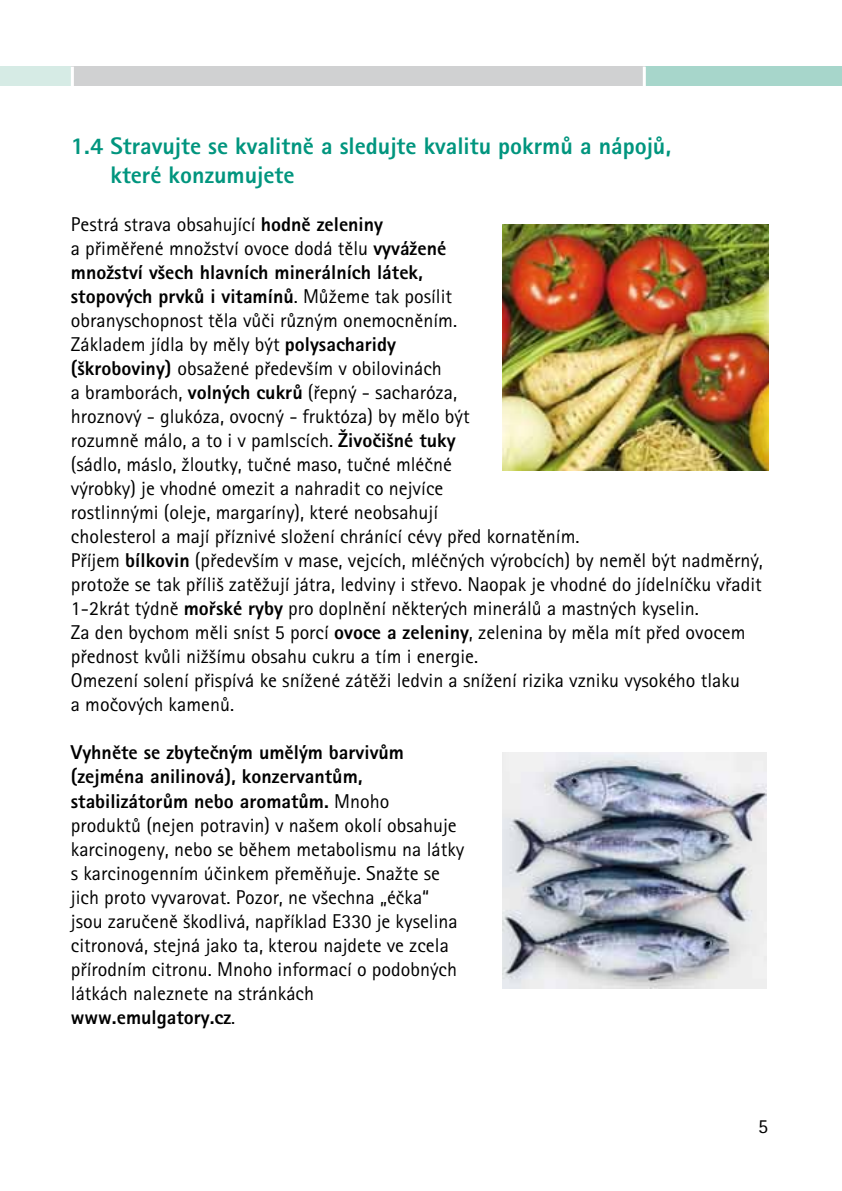
<style>
.page{position:relative;width:842px;height:1191px;background:#fff}
.page>*{position:absolute;margin:0;border:0;box-sizing:border-box;transform-origin:0 0}
.t1{font:24px/28.8px "Rotis Sans Serif Extra Bold CE";color:#00957e}
.t2{font:20px/24px "Rotis Sans Serif CE";color:#000}
.t3{font:20px/24px "Rotis Sans Serif Extra Bold CE";color:#000}
.s1{font-family:"Rotis Sans Serif Extra Bold CE"}
.s2{font-family:"Rotis Sans Serif CE"}
</style>
<div class="page">
<div style="left:71px;top:67px;width:575px;height:19px;background:#d0d1d2"></div>
<div style="left:646px;top:67px;width:196px;height:19px;background:#a7d6cb"></div>
<div style="left:0;top:67px;width:71px;height:19px;background:#d6ebe5"></div>
<hr style="left:71px;top:67px;width:3px;height:19px;background:#fff">
<hr style="left:643px;top:67px;width:3px;height:19px;background:#fff">
<img style="left:502px;top:224px;width:266px;height:247px">
<img style="left:502px;top:752px;width:265px;height:237px">
<p class="t1" style="left:110px;top:132px;width:562px;text-indent:-40px">1.4 Stravujte se kvalitně a sledujte kvalitu pokrmů a nápojů, které konzumujete</p>
<p class="t2" style="left:71px;top:213px;width:377px">Pestrá strava obsahující <span class="s1">hodně zeleniny<br></span>a přiměřené množství ovoce dodá tělu <span class="s1">vyvážené</span></p>
<p class="t3" style="left:71px;top:260px;width:383px">množství všech hlavních minerálních látek, stopových prvků i vitamínů<span class="s2">. Můžeme tak posílit</span></p>
<p class="t2" style="left:71px;top:309px;width:694px">obranyschopnost těla vůči různým onemocněním.<br>Základem jídla by měly být <span class="s1">polysacharidy<br>(škroboviny)</span> obsažené především v obilovinách<br>a bramborách, <span class="s1">volných cukrů</span> (řepný - sacharóza,<br>hroznový - glukóza, ovocný - fruktóza) by mělo být<br>rozumně málo, a to i v pamlscích. <span class="s1">Živočišné tuky<br></span>(sádlo, máslo, žloutky, tučné maso, tučné mléčné<br>výrobky) je vhodné omezit a nahradit co nejvíce<br>rostlinnými (oleje, margaríny), které neobsahují<br>cholesterol a mají příznivé složení chránící cévy před kornatěním.<br>Příjem <span class="s1">bílkovin</span> (především v mase, vejcích, mléčných výrobcích) by neměl být nadměrný, protože se tak příliš zatěžují játra, ledviny i střevo. Naopak je vhodné do jídelníčku vřadit 1-2krát týdně <span class="s1">mořské ryby</span> pro doplnění některých minerálů a mastných kyselin.<br>Za den bychom měli sníst 5 porcí <span class="s1">ovoce a zeleniny</span>, zelenina by měla mít před ovocem přednost kvůli nižšímu obsahu cukru a tím i energie.<br>Omezení solení přispívá ke snížené zátěži ledvin a snížení rizika vzniku vysokého tlaku<br>a močových kamenů.</p>
<p class="t3" style="left:71px;top:740px;width:335px">Vyhněte se zbytečným umělým barvivům (zejména anilinová), konzervantům, stabilizátorům nebo aromatům. <span class="s2">Mnoho</span></p>
<p class="t2" style="left:71px;top:813px;width:395px">produktů (nejen potravin) v našem okolí obsahuje karcinogeny, nebo se během metabolismu na látky s karcinogenním účinkem přeměňuje. Snažte se jich proto vyvarovat. Pozor, ne všechna „éčka“ jsou zaručeně škodlivá, například E330 je kyselina citronová, stejná jako ta, kterou najdete ve zcela přírodním citronu. Mnoho informací o podobných látkách naleznete na stránkách</p>
<p class="t3" style="left:71px;top:1004px;width:166px">www.emulgatory.cz<span class="s2">.</span></p>
<p class="t2" style="left:758px;top:1113px;width:11px">5</p>
</div>
